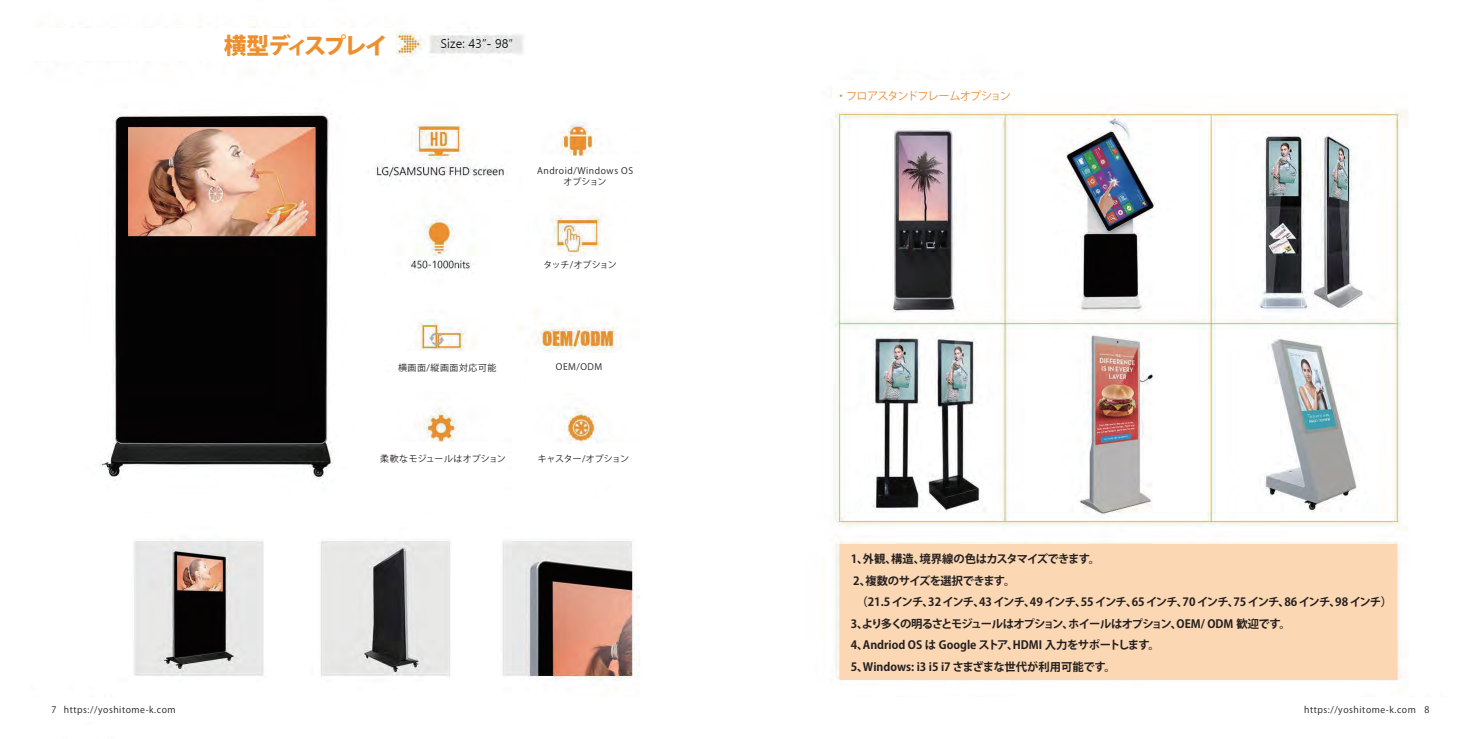
<style>
.page{position:relative;width:1477px;height:739px;background:#fff}
.page>*{position:absolute;margin:0;border:0;box-sizing:border-box;transform-origin:0 0}
.t1{font:800 22.7px "Koz Go Pr 6 N";letter-spacing:-.11em;color:#ed8f2f}
.t2{font:700 11.35px/21.5px "Koz Go Pr 6 N";letter-spacing:-.05em;color:#231f20}
.t3{font:11.15px "Koz Go Pr 6 N Medium 90 ms RKSJ H";letter-spacing:-.08em;color:#e88d38}
.t4{font:9px "Koz Go Pr 6 N";letter-spacing:.06em;color:#231f20}
.t5{font:8.95px/10.8px "Koz Go Pr 6 N Medium 90 ms RKSJ H";letter-spacing:.055em;color:#231f20;text-align:center}
.t6{font:8.95px "Koz Go Pr 6 N Medium 90 ms RKSJ H";letter-spacing:.03em;color:#231f20}
.t7{font:8.95px "Koz Go Pr 6 N Medium 90 ms RKSJ H";letter-spacing:-.03em;color:#231f20}
.t8{font:8.95px "Koz Go Pr 6 N Medium 90 ms RKSJ H";letter-spacing:-.055em;color:#231f20}
</style>
<div class="page">
<img style="left:35px;top:26px;width:1373px;height:655px">
<div style="left:3px;top:29px;width:391px;height:32px;background:#fff"></div>
<div style="left:832px;top:80px;width:206px;height:28px;background:#fff"></div>
<div style="left:840px;top:544px;width:556px;height:135px;background:#fcd7b3"></div>
<div style="left:523px;top:157px;width:115px;height:39px;background:#fff"></div>
<div style="left:516px;top:257px;width:128px;height:39px;background:#fff"></div>
<div style="left:391px;top:351px;width:107px;height:40px;background:#fff"></div>
<div style="left:376px;top:442px;width:130px;height:39px;background:#fff"></div>
<div style="left:527px;top:444px;width:116px;height:39px;background:#fff"></div>
<div style="left:527px;top:353px;width:129px;height:39px;background:#fff"></div>
<h1 class="t1" style="left:224px;top:33px;width:165px">横型ディスプレイ</h1>
<p class="t5" style="left:398px;top:362px;width:100px">横画面/縦画面対応可能</p>
<p class="t5" style="left:537px;top:165px;width:98px">Android/Windows OSオプション</p>
<p class="t8" style="left:543px;top:259px;width:75px">タッチ/オプション</p>
<p class="t5" style="left:556px;top:361px;width:48px">OEM/ODM</p>
<p class="t6" style="left:380px;top:453px;width:127px">柔軟なモジュールはオプション</p>
<p class="t7" style="left:538px;top:453px;width:93px">キャスター/オプション</p>
<p class="t3" style="left:835px;top:89px;width:177px">・フロアスタンドフレームオプション</p>
<p class="t2" style="left:850px;top:548px;width:543px">1、外観、構造、境界線の色はカスタマイズできます。<br>2、複数のサイズを選択できます。<br>　（21.5 インチ、32 インチ、43 インチ、49 インチ、55 インチ、65 インチ、70 インチ、75 インチ、86 インチ、98 インチ）3、より多くの明るさとモジュールはオプション、ホイールはオプション、OEM/ ODM 歓迎です。<br>4、Andriod OS は Google ストア、HDMI 入力をサポートします。<br>5、Windows: i3 i5 i7 さまざまな世代が利用可能です。</p>
<p class="t4" style="left:51px;top:704px;width:126px">7 https://yoshitome-k.com</p>
<p class="t4" style="left:1304px;top:704px;width:127px">https://yoshitome-k.com 8</p>
</div>
